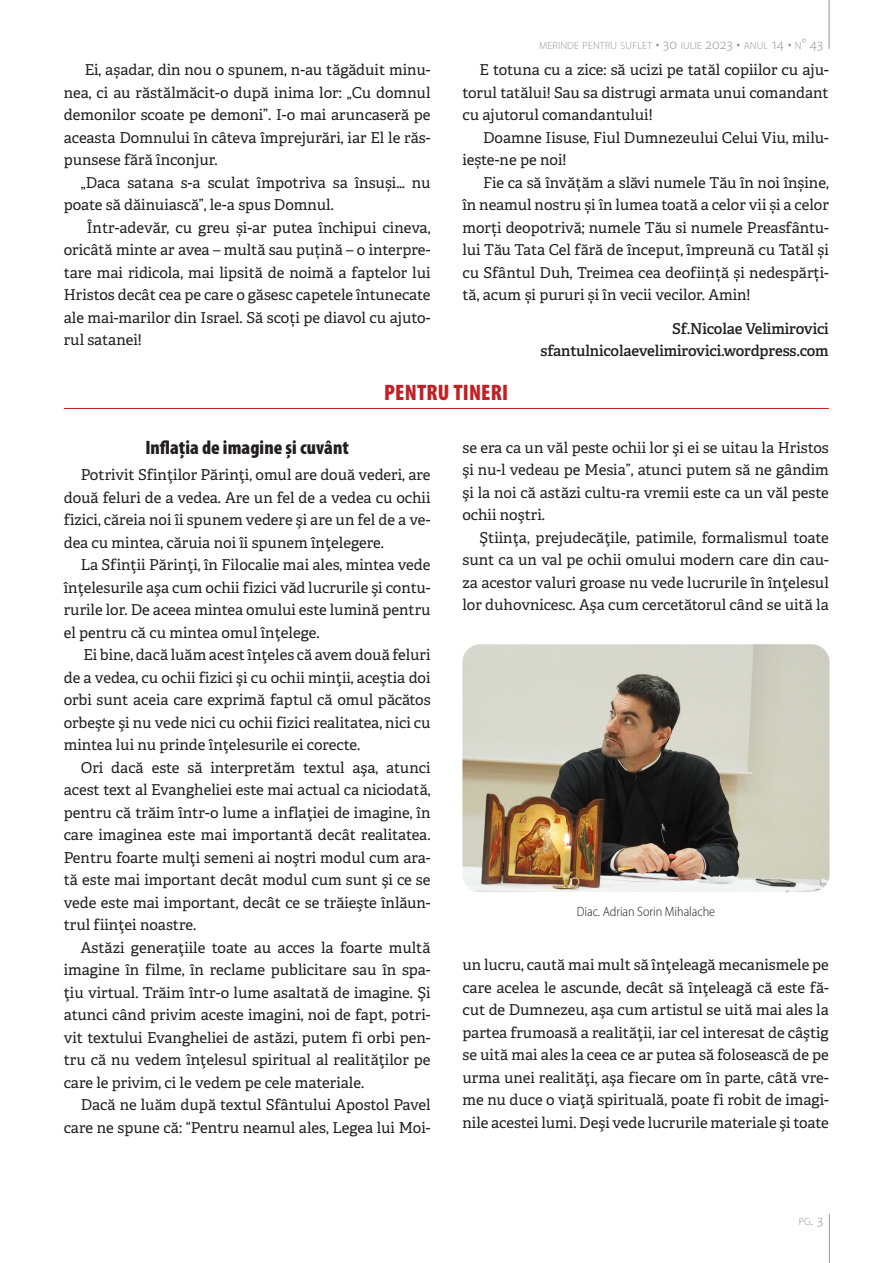
<style>
.page{position:relative;width:893px;height:1263px;background:#fff}
.page>*{position:absolute;margin:0;border:0;box-sizing:border-box;transform-origin:0 0}
.Secțiune{font:900 condensed 22.5px "Myriad Pro";letter-spacing:.005em;color:#c12025}
.Articol_-_Secțiune{font:900 condensed 19.5px "Myriad Pro";letter-spacing:.005em;color:#231f20}
.Text{font:15px/22.5px "Adelle";color:#231f20;text-align:justify}
.Autor{font:600 15px "Adelle";letter-spacing:-.01em;color:#231f20}
.Descriere_imagine{font:300 semi-condensed 13.5px "Myriad Pro";letter-spacing:-.005em;color:#231f20}
.t1{font:300 10.5px "Myriad Pro";letter-spacing:.015em;color:#939598}
.s1{font-size:15px}
</style>
<div class="page">
<hr style="left:829px;top:0;width:1px;height:49px;background:#939598">
<hr style="left:829px;top:1214px;width:1px;height:49px;background:#939598">
<hr style="left:64px;top:408px;width:765px;height:1px;background:#c12025">
<img style="left:462px;top:644px;width:368px;height:248px">
<p class="t1" style="left:539px;top:39px;width:285px">MERINDE PENTRU SUFLET <span class="s1">• 30</span> IULIE <span class="s1">2023 •</span> ANUL <span class="s1">14 •</span> N<span class="s1">° 43</span></p>
<p class="Text" style="left:64px;top:59px;width:368px;text-indent:21px">Ei, așadar, din nou o spunem, n-au tăgăduit minu&shy;nea, ci au răstălmăcit-o după inima lor: „Cu domnul demonilor scoate pe demoni”. I-o mai aruncaseră pe aceasta Domnului în câteva împrejurări, iar El le răs&shy;punsese fără înconjur.</p>
<p class="Text" style="left:64px;top:171px;width:368px;text-indent:17px">„Daca satana s-a sculat împotriva sa însuși… nu poate să dăinuiască”, le-a spus Domnul.</p>
<p class="Text" style="left:64px;top:216px;width:368px;text-indent:23px">Într-adevăr, cu greu și-ar putea închipui cineva, oricâtă minte ar avea – multă sau puțină – o interpre&shy;tare mai ridicola, mai lipsită de noimă a faptelor lui Hristos decât cea pe care o găsesc capetele întunecate ale mai-marilor din Israel. Să scoți pe diavol cu ajuto&shy;rul satanei!</p>
<p class="Text" style="left:462px;top:59px;width:368px;text-indent:17px">E totuna cu a zice: să ucizi pe tatăl copiilor cu aju&shy;torul tatălui! Sau sa distrugi armata unui comandant cu ajutorul comandantului!</p>
<p class="Text" style="left:462px;top:126px;width:368px;text-indent:21px">Doamne Iisuse, Fiul Dumnezeului Celui Viu, milu&shy;iește-ne pe noi!</p>
<p class="Text" style="left:462px;top:171px;width:368px;text-indent:21px">Fie ca să învățăm a slăvi numele Tău în noi înșine, în neamul nostru și în lumea toată a celor vii și a celor morți deopotrivă; numele Tău si numele Preasfântu&shy;lui Tău Tata Cel fără de început, împreună cu Tatăl și cu Sfântul Duh, Treimea cea deoființă și nedespărți&shy;tă, acum și pururi și în vecii vecilor. Amin!</p>
<p class="Autor" style="left:672px;top:319px;width:158px">Sf.Nicolae Velimirovici</p>
<p class="Autor" style="left:541px;top:342px;width:290px">sfantulnicolaevelimirovici.wordpress.com</p>
<p class="Secțiune" style="left:384px;top:378px;width:126px">PENTRU TINERI</p>
<p class="Articol_-_Secțiune" style="left:145px;top:434px;width:205px">Inflaţia de imagine şi cuvânt</p>
<p class="Text" style="left:64px;top:464px;width:368px;text-indent:17px">Potrivit Sfinţilor Părinţi, omul are două vederi, are două feluri de a vedea. Are un fel de a vedea cu ochii fizici, căreia noi îi spunem vedere şi are un fel de a ve&shy;dea cu mintea, căruia noi îi spunem înţelegere.</p>
<p class="Text" style="left:64px;top:554px;width:368px;text-indent:17px">La Sfinţii Părinţi, în Filocalie mai ales, mintea vede înţelesurile aşa cum ochii fizici văd lucrurile şi contu&shy;rurile lor. De aceea mintea omului este lumină pentru el pentru că cu mintea omul înţelege.</p>
<p class="Text" style="left:64px;top:644px;width:368px;text-indent:20px">Ei bine, dacă luăm acest înţeles că avem două feluri de a vedea, cu ochii fizici şi cu ochii minţii, aceştia doi orbi sunt aceia care exprimă faptul că omul păcătos orbeşte şi nu vede nici cu ochii fizici realitatea, nici cu mintea lui nu prinde înţelesurile ei corecte.</p>
<p class="Text" style="left:64px;top:756px;width:368px;text-indent:17px">Ori dacă este să interpretăm textul aşa, atunci acest text al Evangheliei este mai actual ca niciodată, pentru că trăim într-o lume a inflaţiei de imagine, în care imaginea este mai importantă decât realitatea.<br>Pentru foarte mulţi semeni ai noştri modul cum ara&shy;tă este mai important decât modul cum sunt şi ce se vede este mai important, decât ce se trăieşte înlăun&shy;trul fiinţei noastre.</p>
<p class="Text" style="left:64px;top:936px;width:368px;text-indent:17px">Astăzi generaţiile toate au acces la foarte multă imagine în filme, în reclame publicitare sau în spa&shy;ţiu virtual. Trăim într-o lume asaltată de imagine. Şi atunci când privim aceste imagini, noi de fapt, potri&shy;vit textului Evangheliei de astăzi, putem fi orbi pen&shy;tru că nu vedem înţelesul spiritual al realităţilor pe care le privim, ci le vedem pe cele materiale.</p>
<p class="Text" style="left:64px;top:1094px;width:368px;text-align:right">Dacă ne luăm după textul Sfântului Apostol Pavel care ne spune că: “Pentru neamul ales, Legea lui Moi-</p>
<p class="Text" style="left:462px;top:436px;width:368px">se era ca un văl peste ochii lor şi ei se uitau la Hristos şi nu-l vedeau pe Mesia”, atunci putem să ne gândim şi la noi că astăzi cultu-ra vremii este ca un văl peste ochii noştri.</p>
<p class="Text" style="left:462px;top:526px;width:368px;text-indent:17px">Ştiinţa, prejudecăţile, patimile, formalismul toate sunt ca un val pe ochii omului modern care din cau&shy;za acestor valuri groase nu vede lucrurile în înţelesul lor duhovnicesc. Aşa cum cercetătorul când se uită la</p>
<p class="Descriere_imagine" style="left:577px;top:903px;width:140px">Diac. Adrian Sorin Mihalache</p>
<p class="Text" style="left:462px;top:954px;width:368px">un lucru, caută mai mult să înţeleagă mecanismele pe care acelea le ascunde, decât să înţeleagă că este fă&shy;cut de Dumnezeu, aşa cum artistul se uită mai ales la partea frumoasă a realităţii, iar cel interesat de câştig se uită mai ales la ceea ce ar putea să folosească de pe urma unei realităţi, aşa fiecare om în parte, câtă vre&shy;me nu duce o viaţă spirituală, poate fi robit de imagi&shy;nile acestei lumi. Deşi vede lucrurile materiale şi toate</p>
<p class="t1" style="left:799px;top:1215px;width:26px">PG<span class="s1">. 3</span></p>
</div>
